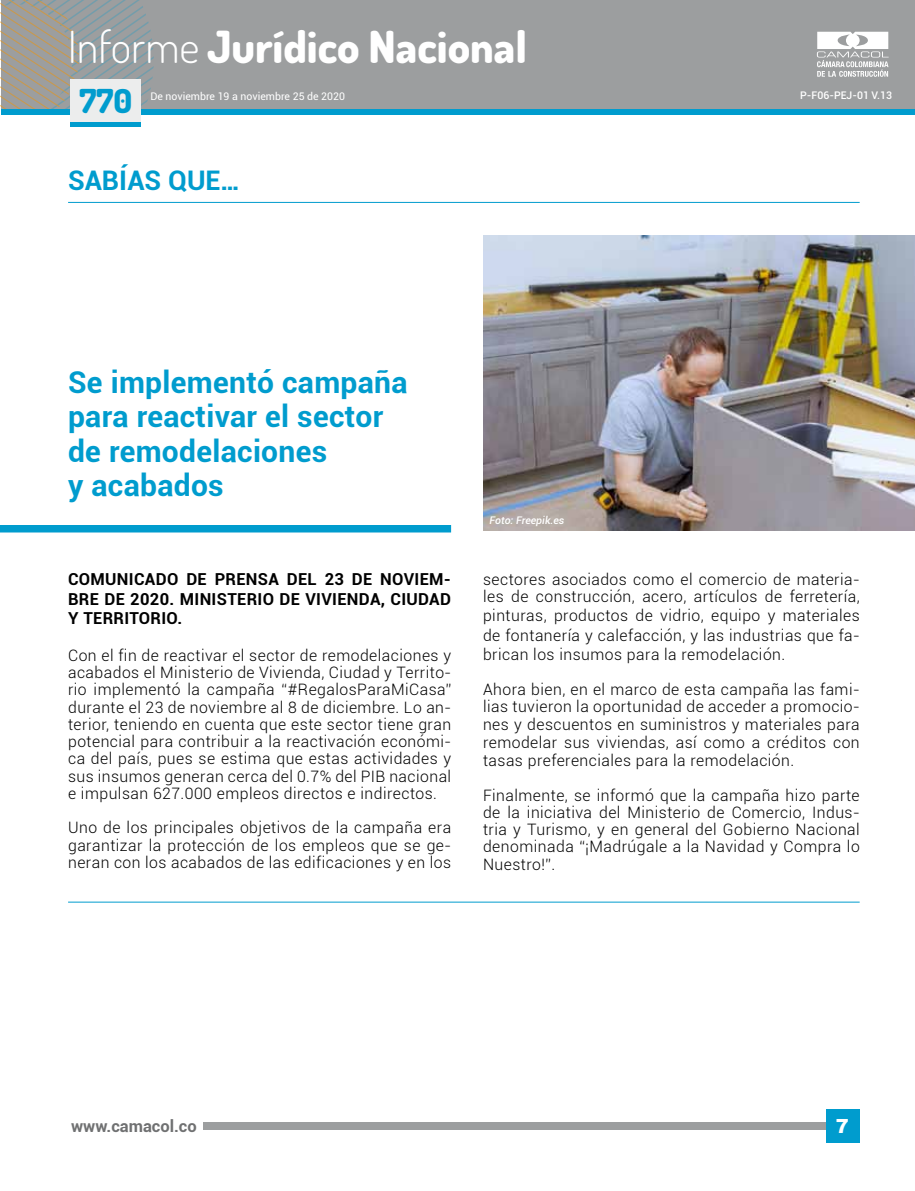
<style>
.page{position:relative;width:915px;height:1191px;background:#fff}
.page>*{position:absolute;margin:0;border:0;box-sizing:border-box;transform-origin:0 0}
.t1{font:800 44.25px "Dosis";color:#fff}
.t2{font:800 33px "Dosis";color:#009cce}
.t3{font:700 30px/34.5px "Roboto";letter-spacing:.01em;color:#009cce}
.t4{font:700 27px "Roboto";color:#009cce}
.t5{font:900 19.5px "Roboto";color:#fff}
.t6{font:900 19.5px "Arial";color:#fff}
.t7{font:700 16.5px/19.5px "Roboto";letter-spacing:.02em;color:#000;text-align:justify}
.t8{font:700 16.5px "Roboto";color:#707172}
.t9{font:300 15.75px/17.2px "Roboto";letter-spacing:.03em;color:#000;text-align:justify}
.t10{font:10.5px "Roboto";color:#fff}
.t11{font:500 10.5px "Roboto";color:#fff}
.t12{font:italic 500 10.5px "Roboto";color:#fff}
.s1{font-weight:300}
</style>
<div class="page">
<div style="left:203px;top:1122px;width:655px;height:7px;background:#9c9e9f"></div>
<div style="left:825px;top:1109px;width:33px;height:34px;background:#009cce"></div>
<div style="left:1px;top:0;width:913px;height:108px;background:#9c9e9f"></div>
<div style="left:1px;top:109px;width:913px;height:5px;background:#009cce"></div>
<svg style="left:1px;top:0;width:158px;height:109px"></svg>
<svg style="left:817px;top:32px;width:71px;height:45px"></svg>
<div style="left:70px;top:122px;width:70px;height:5px;background:#009cce"></div>
<div style="left:70px;top:79px;width:70px;height:43px;background:#eceded"></div>
<img style="left:483px;top:235px;width:431px;height:295px">
<div style="left:0;top:525px;width:451px;height:7px;background:#009cce"></div>
<hr style="left:68px;top:202px;width:791px;height:1px;background:#009cce">
<hr style="left:68px;top:901px;width:791px;height:1px;background:#009cce">
<h1 class="t1" style="left:68px;top:18px;width:460px"><span class="s1">Informe</span> Jurídico Nacional</h1>
<h2 class="t2" style="left:79px;top:80px;width:54px">770</h2>
<p class="t10" style="left:150px;top:89px;width:196px">De noviembre 19 a noviembre 25 de 2020</p>
<h3 class="t4" style="left:68px;top:162px;width:174px">Sabías que…</h3>
<h3 class="t3" style="left:68px;top:363px;width:341px">Se implementó campaña para reactivar el sector de remodelaciones<br>y acabados</h3>
<p class="t12" style="left:489px;top:513px;width:76px">Foto: Freepik.es</p>
<p class="t11" style="left:800px;top:87px;width:93px">P-F06-PEJ-01 V.13</p>
<p class="t7" style="left:68px;top:569px;width:384px">Comunicado de prensa del 23 de noviem&shy;bre de 2020. Mi nisterio de Vivienda, Ci udad y Territorio.</p>
<p class="t9" style="left:68px;top:646px;width:384px">Con el fin de reactivar el sector de remodelaciones y acabados el Ministerio de Vivienda, Ciudad y Territo&shy;rio implementó la campaña “#RegalosParaMiCasa” durante el 23 de noviembre al 8 de diciembre. Lo an&shy;terior, teniendo en cuenta que este sector tiene gran potencial para contribuir a la reactivación económi&shy;ca del país, pues se estima que estas actividades y sus insumos generan cerca del 0.7% del PIB nacional e impulsan 627.000 empleos directos e indirectos.</p>
<p class="t9" style="left:68px;top:818px;width:384px">Uno de los principales objetivos de la campaña era garantizar la protección de los empleos que se ge&shy;neran con los acabados de las edificaciones y en los</p>
<p class="t9" style="left:483px;top:570px;width:378px">sectores asociados como el comercio de materia&shy;les de construcción, acero, artículos de ferretería,</p>
<p class="t9" style="left:483px;top:605px;width:378px;line-height:19.5px">pinturas, productos de vidrio, equipo y materiales de fontanería y calefacción, y las industrias que fa&shy;brican los insumos para la remodelación.</p>
<p class="t9" style="left:483px;top:680px;width:378px;line-height:17.9px">Ahora bien, en el marco de esta campaña las fami&shy;lias tuvieron la oportunidad de acceder a promocio&shy;nes y descuentos en suministros y materiales para remodelar sus viviendas, así como a créditos con tasas preferenciales para la remodelación.</p>
<p class="t9" style="left:483px;top:786px;width:378px">Finalmente, se informó que la campaña hizo parte de la iniciativa del Ministerio de Comercio, Indus&shy;tria y Turismo, y en general del Gobierno Nacional denominada “¡Madrúgale a la Navidad y Compra lo Nuestro!”.</p>
<p class="t6" style="left:835px;top:1111px;width:15px">7</p>
<p class="t8" style="left:71px;top:1114px;width:127px">www.camacol.co</p>
<p class="t5" style="left:836px;top:1114px;width:13px">1</p>
</div>
